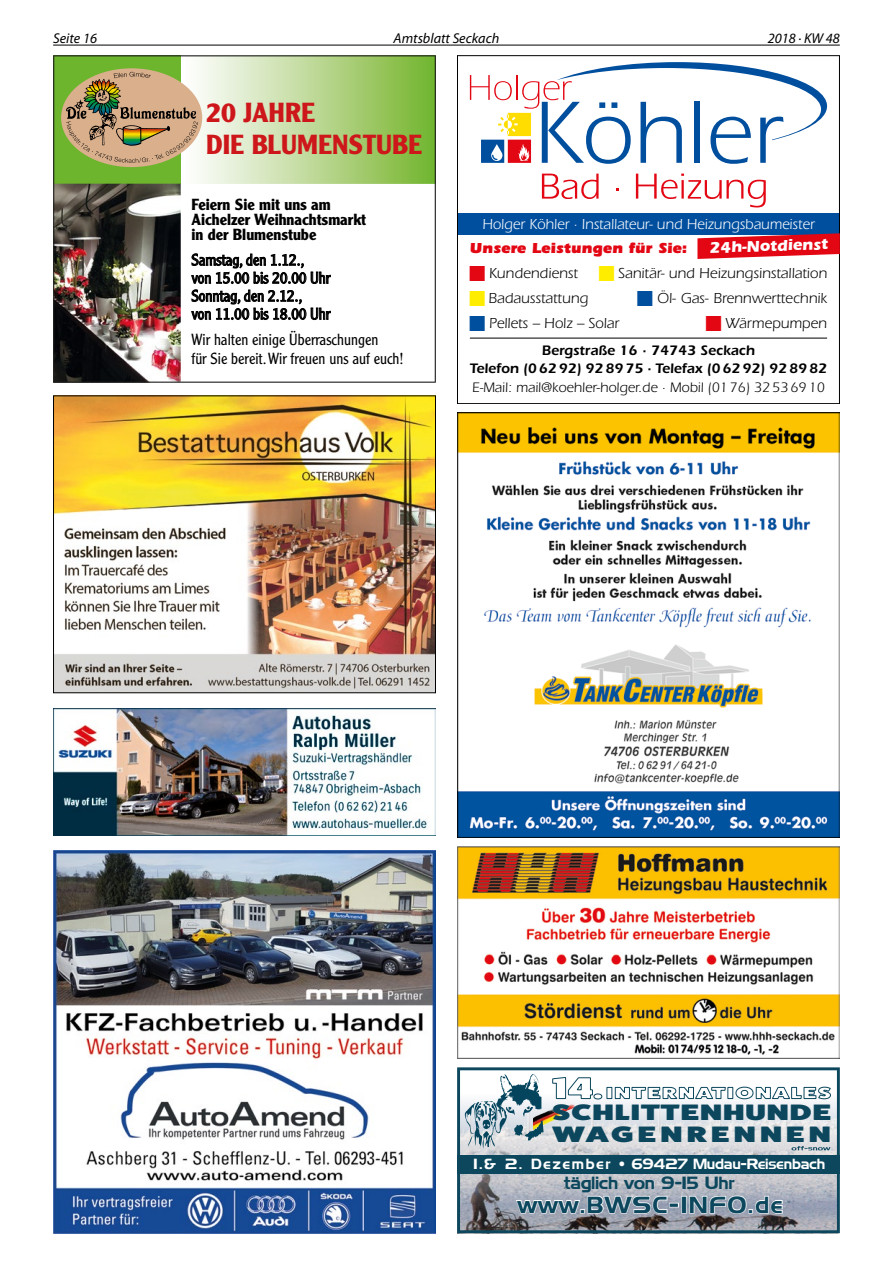
<style>
.page{position:relative;width:893px;height:1263px;background:#fff}
.page>*{position:absolute;margin:0;border:0;box-sizing:border-box;transform-origin:0 0}
.t1{font:700 27px/32.4px "Clearface Gothic LH";color:#cd171a}
.t2{font:23.1px "Denmark";letter-spacing:.06em;color:#0c475d}
.t3{font:800 22.35px/21.8px "Fat Frank";letter-spacing:.03em;color:#0c475d;scale:1.49 1}
.t4{font:17.55px "Denmark";letter-spacing:-.02em;color:#0c475d}
.t5{font:700 16.05px "Itc Eras";color:#fff}
.t6{font:300 15.75px/18px "Clearface Gothic LH";color:#000}
.t7{font:700 15.75px/15px "Clearface Gothic LH";color:#000}
.t8{font:15px "Itc Eras";color:#000}
.t9{font:15px "Itc Eras";color:#fff}
.t10{font:900 15px "Itc Eras";color:#e30613}
.t11{font:14.7px "Denmark";letter-spacing:-.02em;color:#fff}
.t12{font:600 14.25px/17.1px "Itc Eras";color:#000;text-align:center}
.t13{font:14.25px "Itc Eras";color:#000}
.t14{font:italic 14.25px "Myriad Pro";color:#000}
</style>
<div class="page">
<hr style="left:53px;top:45px;width:787px;height:1px;background:#000">
<img style="left:461px;top:1086px;width:375px;height:143px">
<div style="left:457px;top:1067px;width:383px;height:166px;border:3px solid #0c475d"></div>
<img style="left:534px;top:1086px;width:64px;height:109px">
<svg style="left:465px;top:1074px;width:79px;height:78px"></svg>
<div style="left:457px;top:1155px;width:383px;height:18px;background:#0c475d"></div>
<svg style="left:515px;top:1195px;width:153px;height:32px;background:#a1a3ac"></svg>
<div style="left:669px;top:1203px;width:10px;height:4px;border:1px solid #fff"></div>
<div style="left:681px;top:1196px;width:6px;height:17px;border:1px solid #fff"></div>
<svg style="left:688px;top:1195px;width:95px;height:19px"></svg>
<svg style="left:791px;top:1146px;width:39px;height:4px"></svg>
<svg style="left:552px;top:1077px;width:41px;height:22px"></svg>
<div style="left:594px;top:1094px;width:8px;height:5px;border:1px solid #0c475d;border-radius:50%"></div>
<div style="left:607px;top:1087px;width:5px;height:12px;border:1px solid #0c475d"></div>
<svg style="left:615px;top:1086px;width:111px;height:15px"></svg>
<div style="left:728px;top:1087px;width:5px;height:12px;border:1px solid #0c475d"></div>
<svg style="left:735px;top:1086px;width:96px;height:20px"></svg>
<img style="left:53px;top:708px;width:382px;height:127px">
<svg style="left:53px;top:55px;width:383px;height:328px"></svg>
<img style="left:457px;top:412px;width:383px;height:426px">
<hr style="left:470px;top:338px;width:357px;height:1px;background:#000">
<svg style="left:542px;top:174px;width:57px;height:25px"></svg>
<svg style="left:636px;top:174px;width:130px;height:33px"></svg>
<svg style="left:470px;top:62px;width:357px;height:102px"></svg>
<div style="left:457px;top:214px;width:383px;height:21px;background:#004f9f"></div>
<div style="left:457px;top:55px;width:383px;height:349px;border:1px solid #000"></div>
<svg style="left:697px;top:233px;width:143px;height:26px"></svg>
<img style="left:457px;top:846px;width:383px;height:213px">
<img style="left:53px;top:850px;width:383px;height:383px">
<img style="left:55px;top:397px;width:379px;height:294px">
<div style="left:53px;top:395px;width:383px;height:298px;border:1px solid #000"></div>
<p class="t14" style="left:53px;top:29px;width:45px">Seite 16</p>
<p class="t14" style="left:394px;top:29px;width:107px">Amtsblatt Seckach</p>
<p class="t14" style="left:768px;top:29px;width:74px">2018 · KW 48</p>
<h1 class="t1" style="left:206px;top:96px;width:217px">20 JAHRE<br>DIE BLUMENSTUBE</h1>
<p class="t7" style="left:192px;top:197px;width:176px">Feiern Sie mit uns am<br>Aichelzer Weihnachtsmarkt in der Blumenstube</p>
<p class="t6" style="left:192px;top:251px;width:140px">Samstag, den 1.12.,<br>von 15.00 bis 20.00 Uhr<br>Sonntag, den 2.12.,<br>von 11.00 bis 18.00 Uhr</p>
<p class="t6" style="left:192px;top:330px;width:214px;line-height:18.9px">Wir halten einige Überraschungen<br>für Sie bereit. Wir freuen uns auf euch!</p>
<p class="t9" style="left:482px;top:216px;width:334px">Holger Köhler · Installateur- und Heizungsbaumeister</p>
<p class="t5" style="left:709px;top:238px;width:120px;rotate:-2deg">24h-Notdienst</p>
<p class="t10" style="left:470px;top:240px;width:219px">Unsere Leistungen für Sie:</p>
<p class="t8" style="left:489px;top:265px;width:90px">Kundendienst</p>
<p class="t8" style="left:618px;top:265px;width:210px">Sanitär- und Heizungsinstallation</p>
<p class="t8" style="left:489px;top:289px;width:101px">Badausstattung</p>
<p class="t8" style="left:657px;top:289px;width:171px">Öl- Gas- Brennwerttechnik</p>
<p class="t8" style="left:489px;top:314px;width:132px">Pellets – Holz – Solar</p>
<p class="t8" style="left:725px;top:314px;width:103px">Wärmepumpen</p>
<p class="t12" style="left:470px;top:342px;width:359px">Bergstraße 16 · 74743 Seckach<br>Telefon (06292) 928975 · Telefax (06292) 928982</p>
<p class="t13" style="left:472px;top:379px;width:354px">E-Mail: mail@koehler-holger.de · Mobil (01 76) 32 53 69 10</p>
<h3 class="t3" style="left:553px;top:1102px;width:188px">SCHLITTENHUNDE<br>WAGENRENNEN</h3>
<p class="t11" style="left:474px;top:1155px;width:353px">1.&amp; 2. Dezembe r • 69427 Mudau-Reisenbach</p>
<p class="t4" style="left:564px;top:1172px;width:172px">täglich von 9-15 Uhr</p>
<h2 class="t2" style="left:518px;top:1191px;width:267px">www.BWSC-INFO.de</h2>
</div>
